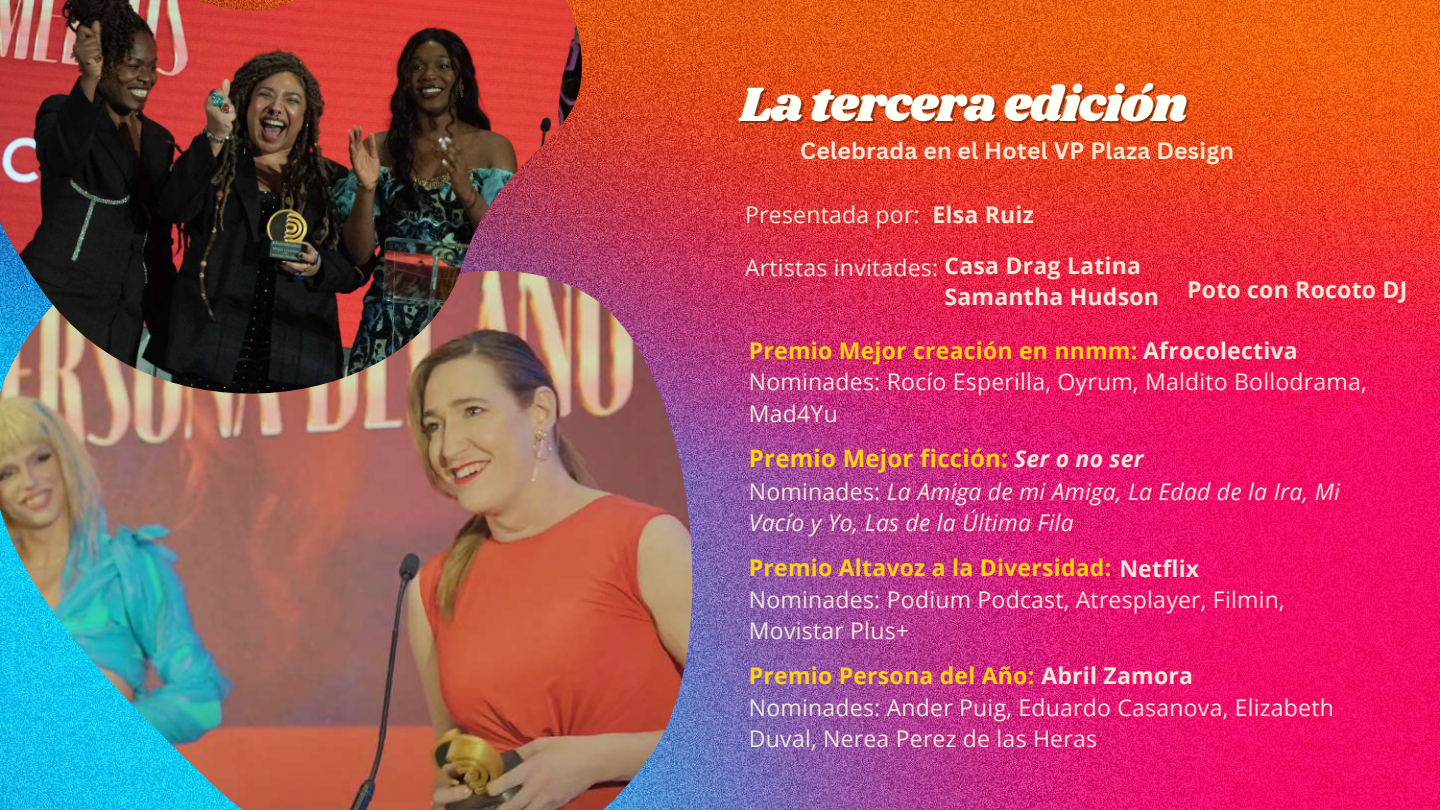
<style>
.page{position:relative;width:1440px;height:810px;background:#fff}
.page>*{position:absolute;margin:0;border:0;box-sizing:border-box;transform-origin:0 0}
.t1{font:50px "Shrikhand";letter-spacing:-.03em;color:#fffff5}
.t2{font:700 24px "Open Sans";letter-spacing:.01em;color:#fed115}
.t3{font:23px/31.5px "Open Sans";letter-spacing:.01em;color:#f1e8d6}
.t4{font:italic 23px/31.5px "Open Sans";letter-spacing:.01em;color:#f1e8d6}
.t5{font:700 23px/29.2px "Open Sans";letter-spacing:.01em;color:#f1e8d6}
.t6{font:700 23px "Canva Sans";letter-spacing:.01em;color:#f1e8d6}
.s1{font-weight:700}
.s2{font-weight:400}
.s3{font-weight:700;color:#fed115}
.s4{font-style:italic;font-size:23px;color:#f1e8d6}
.s5{font-style:normal}
</style>
<div class="page">
<img style="left:588px;top:0;width:852px;height:810px">
<img style="left:0;top:244px;width:692px;height:566px">
<img style="left:0;top:0;width:588px;height:453px">
<h1 class="t1" style="left:740px;top:70px;width:449px">La tercera edición</h1>
<p class="t6" style="left:800px;top:134px;width:436px">Celebrada en el Hotel VP Plaza Design</p>
<p class="t3" style="left:745px;top:198px;width:290px">Presentada por: <span class="s1">Elsa Ruiz</span></p>
<p class="t5" style="left:945px;top:252px;width:216px;text-indent:-199px"><span class="s2">Artistas invitades:</span> Casa Drag Latina<br>Samantha Hudson</p>
<p class="t3" style="left:749px;top:334px;width:619px"><span class="s3">Premio Mejor creación en nnmm:</span> <span class="s1">Afrocolectiva<br></span>Nominades: Rocío Esperilla, Oyrum, Maldito Bollodrama,<br>Mad4Yu</p>
<p class="t2" style="left:749px;top:441px;width:396px">Premio Mejor ficción: <span class="s4">Ser o no ser</span></p>
<p class="t4" style="left:749px;top:475px;width:593px"><span class="s5">Nominades:</span> La Amiga de mi Amiga, La Edad de la Ira, Mi<br>Vacío y Yo, Las de la Última Fila</p>
<p class="t3" style="left:749px;top:552px;width:537px"><span class="s3">Premio Altavoz a la Diversidad:</span> <span class="s1">Netflix<br></span>Nominades: Podium Podcast, Atresplayer, Filmin,<br>Movistar Plus+</p>
<p class="t3" style="left:749px;top:660px;width:586px"><span class="s3">Premio Persona del Año:</span> <span class="s1">Abril Zamora<br></span>Nominades: Ander Puig, Eduardo Casanova, Elizabeth<br>Duval, Nerea Perez de las Heras</p>
<p class="t5" style="left:1187px;top:274px;width:222px">Poto con Rocoto DJ</p>
</div>
